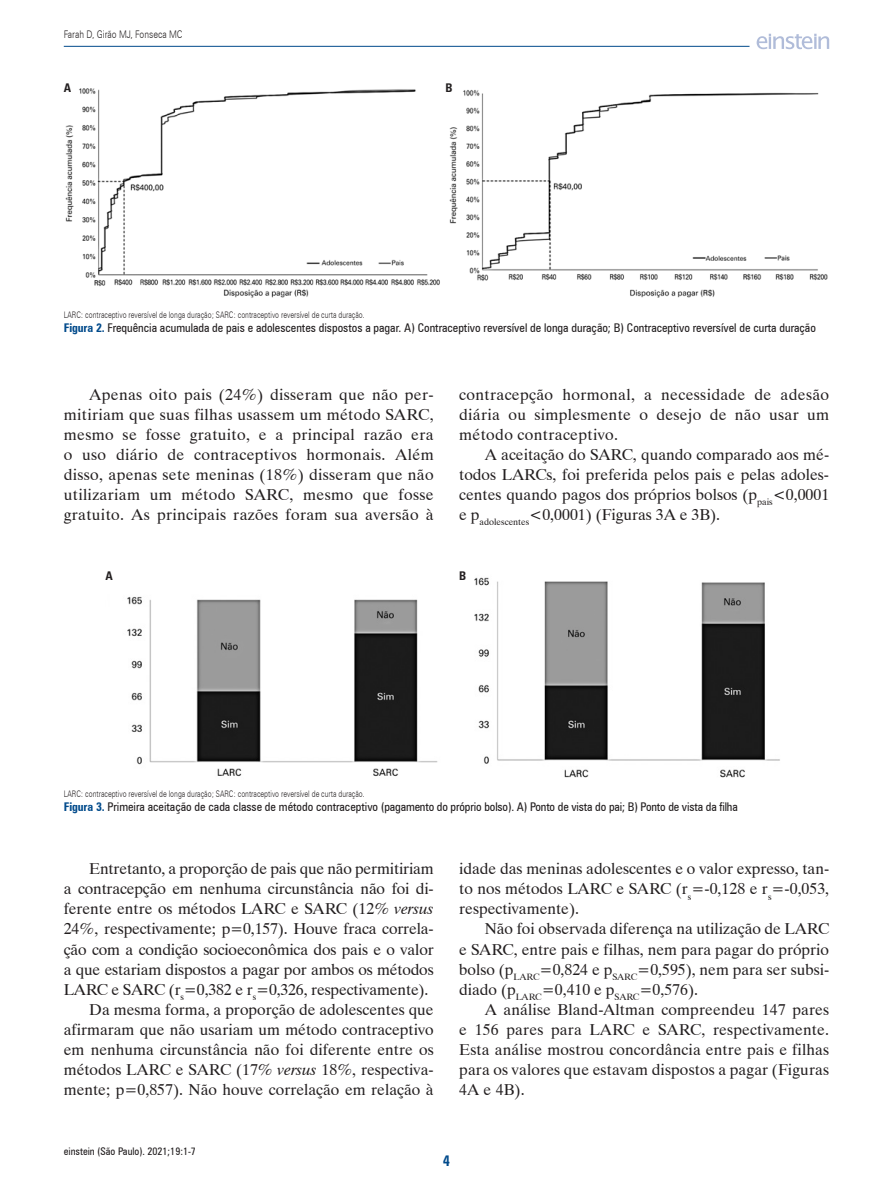
<style>
.page{position:relative;width:893px;height:1191px;background:#fff}
.page>*{position:absolute;margin:0;border:0;box-sizing:border-box;transform-origin:0 0}
.t1{font:15.75px/20px "Dutch 801 BT";color:#231f20;text-align:justify}
.t2{font:700 condensed 15px "Zurich BT";color:#004a8b}
.t3{font:condensed 12px "Zurich BT";color:#231f20}
.t4{font:700 condensed 12px "Zurich BT";color:#231f20}
.t5{font:condensed 10.5px "Zurich BT";color:#231f20}
.t6{font:300 10.5px "Zurich BT";color:#231f20;scale:.8 1}
.t7{font:300 9px "Zurich BT";color:#231f20;scale:.75 1}
.s1{font-weight:700;color:#004a8b}
.s2{font-style:italic}
</style>
<div class="page">
<svg style="left:757px;top:34px;width:72px;height:15px"></svg>
<hr style="left:64px;top:46px;width:685px;height:1px;background:#004a8b">
<img style="left:65px;top:88px;width:375px;height:210px">
<img style="left:449px;top:89px;width:379px;height:209px">
<img style="left:474px;top:577px;width:306px;height:201px">
<img style="left:127px;top:596px;width:311px;height:181px">
<p class="t6" style="left:64px;top:28px;width:150px">Farah D, Girão MJ, Fonseca MC</p>
<p class="t4" style="left:64px;top:80px;width:9px">A</p>
<p class="t4" style="left:445px;top:80px;width:9px">B</p>
<p class="t7" style="left:64px;top:309px;width:403px">LARC: contraceptivo reversível de longa duração; SARC: contraceptivo reversível de curta duração.</p>
<p class="t3" style="left:64px;top:321px;width:754px"><span class="s1">Figura 2.</span> Frequência acumulada de pais e adolescentes dispostos a pagar. A) Contraceptivo reversível de longa duração; B) Contraceptivo reversível de curta duração</p>
<p class="t1" style="left:64px;top:385px;width:371px;text-indent:26px">Apenas oito pais (24%) disseram que não per&shy;mitiriam que suas filhas usassem um método SARC, mesmo se fosse gratuito, e a principal razão era o uso diário de contraceptivos hormonais. Além disso, apenas sete meninas (18%) disseram que não utilizariam um método SARC, mesmo que fosse gratuito. As principais razões foram sua aversão à</p>
<p class="t1" style="left:459px;top:385px;width:371px">contracepção hormonal, a necessidade de adesão diária ou simplesmente o desejo de não usar um método contraceptivo.</p>
<p class="t1" style="left:459px;top:444px;width:371px;text-indent:26px">A aceitação do SARC, quando comparado aos mé&shy;todos LARCs, foi preferida pelos pais e pelas adoles&shy;centes quando pagos dos próprios bolsos (p<sub>pais</sub>&lt;0,0001 e p<sub>adolescentes</sub>&lt;0,0001) (Figuras 3A e 3B).</p>
<p class="t4" style="left:105px;top:569px;width:9px">A</p>
<p class="t4" style="left:459px;top:569px;width:9px">B</p>
<p class="t7" style="left:64px;top:788px;width:403px">LARC: contraceptivo reversível de longa duração; SARC: contraceptivo reversível de curta duração.</p>
<p class="t3" style="left:64px;top:799px;width:675px"><span class="s1">Figura 3.</span> Primeira aceitação de cada classe de método contraceptivo (pagamento do próprio bolso). A) Ponto de vista do pai; B) Ponto de vista da filha</p>
<p class="t1" style="left:89px;top:858px;width:346px">Entretanto, a proporção de pais que não permitiriam</p>
<p class="t1" style="left:64px;top:878px;width:371px">a contracepção em nenhuma circunstância não foi di-</p>
<p class="t1" style="left:64px;top:898px;width:371px">ferente entre os métodos LARC e SARC (12% <span class="s2">versus</span></p>
<p class="t1" style="left:64px;top:919px;width:371px">24%, respectivamente; p=0,157). Houve fraca correla-</p>
<p class="t1" style="left:64px;top:939px;width:371px">ção com a condição socioeconômica dos pais e o valor</p>
<p class="t1" style="left:64px;top:959px;width:371px">a que estariam dispostos a pagar por ambos os métodos</p>
<p class="t1" style="left:64px;top:979px;width:366px">LARC e SARC (r<sub>s</sub>=0,382 e r<sub>s</sub>=0,326, respectivamente).</p>
<p class="t1" style="left:89px;top:999px;width:346px">Da mesma forma, a proporção de adolescentes que</p>
<p class="t1" style="left:64px;top:1019px;width:371px">afirmaram que não usariam um método contraceptivo</p>
<p class="t1" style="left:64px;top:1039px;width:371px">em nenhuma circunstância não foi diferente entre os</p>
<p class="t1" style="left:64px;top:1059px;width:371px">métodos LARC e SARC (17% <span class="s2">versus</span> 18%, respectiva-</p>
<p class="t1" style="left:64px;top:1079px;width:371px">mente; p=0,857). Não houve correlação em relação à</p>
<p class="t1" style="left:459px;top:858px;width:371px">idade das meninas adolescentes e o valor expresso, tan&shy;to nos métodos LARC e SARC (r<sub>s</sub>=-0,128 e r<sub>s</sub>=-0,053, respectivamente).</p>
<p class="t1" style="left:459px;top:919px;width:371px;text-indent:26px">Não foi observada diferença na utilização de LARC e SARC, entre pais e filhas, nem para pagar do próprio bolso (p<sub>LARC</sub>=0,824 e p<sub>SARC</sub>=0,595), nem para ser subsi&shy;diado (p<sub>LARC</sub>=0,410 e p<sub>SARC</sub>=0,576).</p>
<p class="t1" style="left:459px;top:999px;width:371px;text-indent:26px">A análise Bland-Altman compreendeu 147 pares e 156 pares para LARC e SARC, respectivamente.<br>Esta análise mostrou concordância entre pais e filhas para os valores que estavam dispostos a pagar (Figuras 4A e 4B).</p>
<p class="t5" style="left:64px;top:1144px;width:134px">einstein (São Paulo). 2021;19:1-7</p>
<p class="t2" style="left:443px;top:1151px;width:9px">4</p>
</div>
